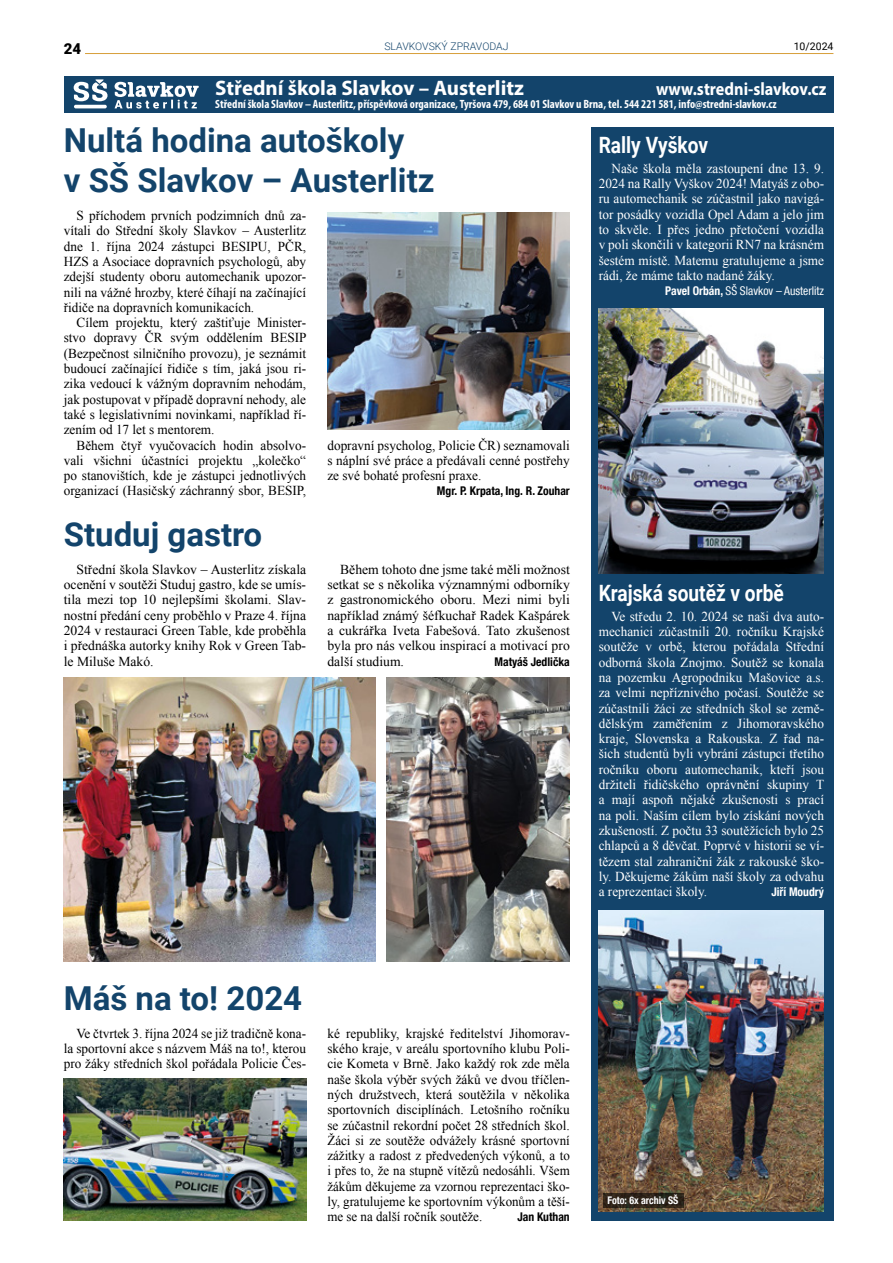
<style>
.page{position:relative;width:893px;height:1263px;background:#fff}
.page>*{position:absolute;margin:0;border:0;box-sizing:border-box;transform-origin:0 0}
.t1{font:700 33px/39.6px "Roboto";color:#13446b}
.t2{font:700 22.5px "Roboto";color:#fff;scale:.85 1}
.t3{font:700 21px "Myriad Pro";color:#fff}
.t4{font:700 18px "Myriad Pro";color:#fff;scale:.9 1}
.t5{font:900 15px "Roboto";color:#000}
.t6{font:13.65px/15.3px "Times New Roman";color:#000;text-align:justify}
.t7{font:13.65px/15.3px "Times New Roman";color:#fff;text-align:justify}
.t8{font:700 condensed 12px "Myriad Pro";color:#fff}
.t9{font:700 condensed 12px "Helvetica Neue LT Com";color:#000}
.t10{font:condensed 12px "Helvetica Neue LT Com";color:#fff}
.t11{font:700 condensed 12px "Helvetica Neue LT Com";color:#fff}
.t12{font:300 10.5px "Roboto";color:#13446b}
.t13{font:700 condensed 10.5px "Helvetica Neue LT Com";color:#fff;scale:.95 1}
.t14{font:10.5px "Roboto";color:#000}
.s1{font-weight:700}
</style>
<div class="page">
<hr style="left:85px;top:53px;width:748px;height:1px;background:#d79f3a">
<div style="left:64px;top:77px;width:769px;height:36px;background:#13446b"></div>
<svg style="left:74px;top:79px;width:125px;height:30px"></svg>
<img style="left:327px;top:213px;width:243px;height:216px">
<div style="left:591px;top:127px;width:242px;height:1093px;background:#13446b"></div>
<img style="left:598px;top:910px;width:226px;height:301px">
<img style="left:598px;top:308px;width:226px;height:265px">
<img style="left:386px;top:677px;width:184px;height:284px">
<img style="left:64px;top:677px;width:311px;height:284px">
<img style="left:64px;top:1078px;width:242px;height:142px">
<svg style="left:603px;top:1193px;width:81px;height:15px"></svg>
<p class="t5" style="left:64px;top:38px;width:19px">24</p>
<p class="t12" style="left:384px;top:39px;width:126px">SLAVKOVSKÝ ZPRAVODAJ</p>
<p class="t14" style="left:794px;top:39px;width:41px">10/2024</p>
<h3 class="t3" style="left:215px;top:74px;width:310px">Střední škola Slavkov – Austerlitz</h3>
<h3 class="t4" style="left:656px;top:77px;width:191px">www.stredni-slavkov.cz</h3>
<p class="t8" style="left:215px;top:97px;width:563px">Střední škola Slavkov – Austerlitz, příspěvková organizace, Tyršova 479, 684 01 Slavkov u Brna, tel. 544 221 581, info@stredni-slavkov.cz</p>
<h2 class="t2" style="left:599px;top:129px;width:130px">Rally Vyškov</h2>
<p class="t7" style="left:599px;top:160px;width:227px;text-indent:13px">Naše škola měla zastoupení dne 13. 9.<br>2024 na Rally Vyškov 2024! Matyáš z obo&shy;ru automechanik se zúčastnil jako navigá&shy;tor posádky vozidla Opel Adam a jelo jim to skvěle. I přes jedno přetočení vozidla v poli skončili v kategorii RN7 na krásném šestém místě. Matemu gratulujeme a jsme rádi, že máme takto nadané žáky.</p>
<p class="t10" style="left:665px;top:284px;width:160px"><span class="s1">Pavel Orbán,</span> SŠ Slavkov – Austerlitz</p>
<h1 class="t1" style="left:64px;top:120px;width:372px">Nultá hodina autoškoly<br>v SŠ Slavkov – Austerlitz</h1>
<p class="t6" style="left:64px;top:208px;width:244px;text-indent:13px">S příchodem prvních podzimních dnů za&shy;vítali do Střední školy Slavkov – Austerlitz dne 1. října 2024 zástupci BESIPU, PČR, HZS a Asociace dopravních psychologů, aby zdejší studenty oboru automechanik upozor&shy;nili na vážné hrozby, které číhají na začínající řidiče na dopravních komunikacích.</p>
<p class="t6" style="left:64px;top:315px;width:244px;text-indent:13px">Cílem projektu, který zaštiťuje Minister&shy;stvo dopravy ČR svým oddělením BESIP (Bezpečnost silničního provozu), je seznámit budoucí začínající řidiče s tím, jaká jsou ri&shy;zika vedoucí k vážným dopravním nehodám, jak postupovat v případě dopravní nehody, ale také s legislativními novinkami, například ří&shy;zením od 17 let s mentorem.</p>
<p class="t6" style="left:64px;top:437px;width:244px;text-indent:13px">Během čtyř vyučovacích hodin absolvo&shy;vali všichni účastníci projektu „kolečko“ po stanovištích, kde je zástupci jednotlivých organizací (Hasičský záchranný sbor, BESIP,</p>
<p class="t6" style="left:327px;top:437px;width:244px">dopravní psycholog, Policie ČR) seznamovali s náplní své práce a předávali cenné postřehy ze své bohaté profesní praxe.</p>
<p class="t9" style="left:437px;top:484px;width:134px">Mgr. P. Krpata, Ing. R. Zouhar</p>
<h1 class="t1" style="left:64px;top:513px;width:200px">Studuj gastro</h1>
<p class="t6" style="left:64px;top:561px;width:244px;text-indent:13px">Střední škola Slavkov – Austerlitz získala ocenění v soutěži Studuj gastro, kde se umís&shy;tila mezi top 10 nejlepšími školami. Slav&shy;nostní předání ceny proběhlo v Praze 4. října 2024 v restauraci Green Table, kde proběhla i přednáška autorky knihy Rok v Green Tab&shy;le Miluše Makó.</p>
<p class="t6" style="left:327px;top:561px;width:244px;text-indent:13px">Během tohoto dne jsme také měli možnost setkat se s několika významnými odborníky z gastronomického oboru. Mezi nimi byli například známý šéfkuchař Radek Kašpárek a cukrářka Iveta Fabešová. Tato zkušenost byla pro nás velkou inspirací a motivací pro další studium.</p>
<p class="t9" style="left:495px;top:654px;width:77px">Matyáš Jedlička</p>
<h2 class="t2" style="left:599px;top:577px;width:219px">Krajská soutěž v orbě</h2>
<p class="t7" style="left:599px;top:608px;width:227px;text-indent:13px">Ve středu 2. 10. 2024 se naši dva auto&shy;mechanici zúčastnili 20. ročníku Krajské soutěže v orbě, kterou pořádala Střední odborná škola Znojmo. Soutěž se konala na pozemku Agropodniku Mašovice a.s. za velmi nepříznivého počasí. Soutěže se zúčastnili žáci ze středních škol se země&shy;dělským zaměřením z Jihomoravského kraje, Slovenska a Rakouska. Z řad na&shy;šich studentů byli vybrání zástupci třetího ročníku oboru automechanik, kteří jsou držiteli řidičského oprávnění skupiny T a mají aspoň nějaké zkušenosti s prací na poli. Naším cílem bylo získání nových zkušeností. Z počtu 33 soutěžících bylo 25 chlapců a 8 děvčat. Poprvé v historii se ví&shy;tězem stal zahraniční žák z rakouské ško&shy;ly. Děkujeme žákům naší školy za odvahu a reprezentaci školy.</p>
<p class="t11" style="left:771px;top:885px;width:54px">Jiří Moudrý</p>
<h1 class="t1" style="left:64px;top:977px;width:240px">Máš na to! 2024</h1>
<p class="t6" style="left:64px;top:1025px;width:244px;text-indent:13px">Ve čtvrtek 3. října 2024 se již tradičně kona&shy;la sportovní akce s názvem Máš na to!, kterou pro žáky středních škol pořádala Policie Čes-</p>
<p class="t6" style="left:327px;top:1025px;width:244px">ké republiky, krajské ředitelství Jihomorav&shy;ského kraje, v areálu sportovního klubu Poli&shy;cie Kometa v Brně. Jako každý rok zde měla naše škola výběr svých žáků ve dvou tříčlen&shy;ných družstvech, která soutěžila v několika sportovních disciplínách. Letošního ročníku se zúčastnil rekordní počet 28 středních škol.<br>Žáci si ze soutěže odvážely krásné sportovní zážitky a radost z předvedených výkonů, a to i přes to, že na stupně vítězů nedosáhli. Všem žákům děkujeme za vzornou reprezentaci ško&shy;ly, gratulujeme ke sportovním výkonům a těší&shy;me se na další ročník soutěže.</p>
<p class="t9" style="left:517px;top:1210px;width:54px">Jan Kuthan</p>
<p class="t13" style="left:607px;top:1194px;width:76px">Foto: 6x archiv SŠ</p>
</div>
